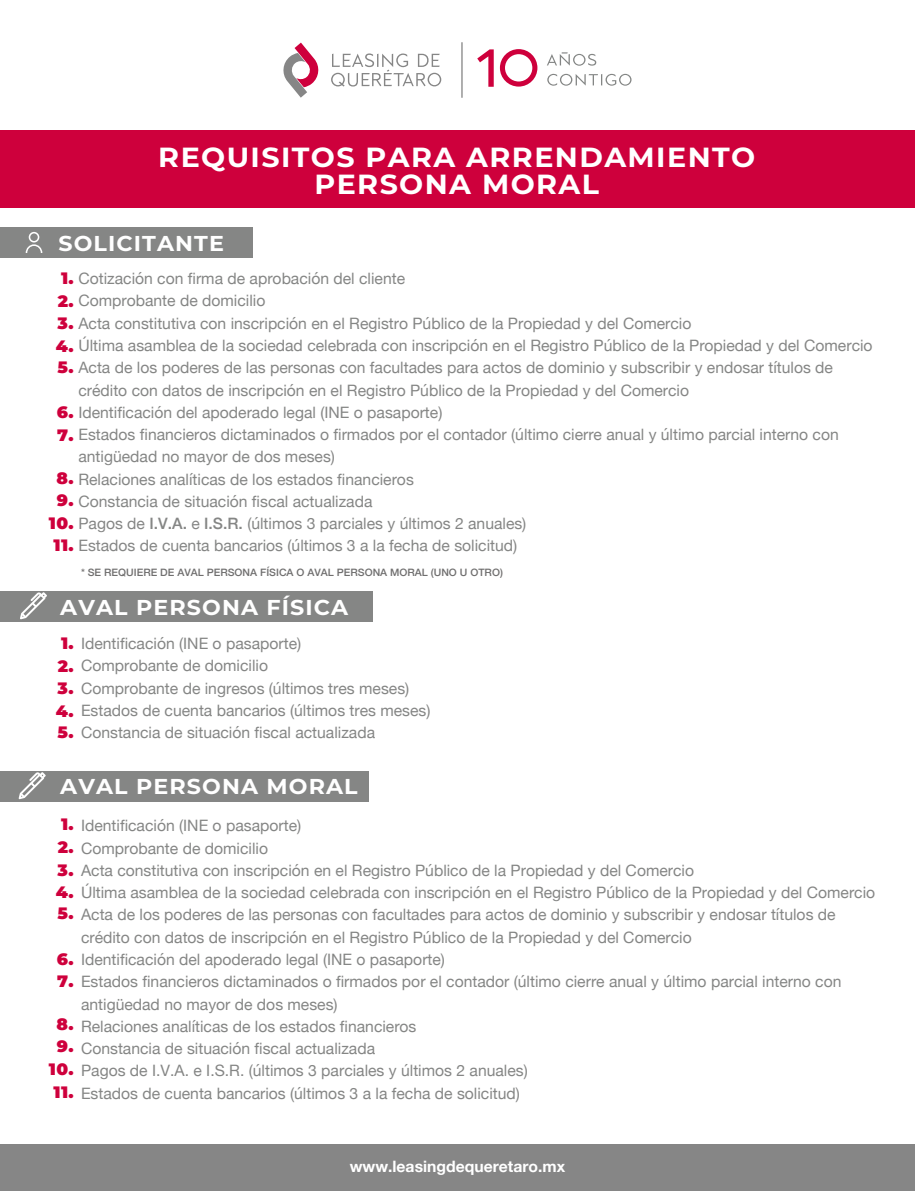
<style>
.page{position:relative;width:915px;height:1191px;background:#fff}
.page>*{position:absolute;margin:0;border:0;box-sizing:border-box;transform-origin:0 0}
.t1{font:700 27.6px/27px "Montserrat";letter-spacing:.05em;color:#fff;text-align:center}
.t2{font:700 21.45px "Montserrat";letter-spacing:.05em;color:#fff}
.t3{font:900 16.5px "Montserrat";color:#ce003c}
.t4{font:15.75px/22.2px "Helvetica Neue";color:#858685}
.t5{font:700 15.75px "Helvetica Neue";color:#fff}
.t6{font:500 10.2px "Helvetica Neue";color:#706f6f}
.s1{font-family:"Montserrat";font-weight:900;font-size:16.5px;color:#ce003c}
.s2{font-weight:500}
</style>
<div class="page">
<div style="left:0;top:771px;width:369px;height:30px;background:#858685"></div>
<div style="left:0;top:591px;width:372px;height:30px;background:#858685"></div>
<div style="left:0;top:227px;width:252px;height:30px;background:#858685"></div>
<div style="left:0;top:1144px;width:914px;height:47px;background:#868686"></div>
<svg style="left:283px;top:43px;width:36px;height:55px"></svg>
<svg style="left:331px;top:53px;width:110px;height:34px"></svg>
<svg style="left:477px;top:49px;width:16px;height:38px"></svg>
<svg style="left:499px;top:49px;width:38px;height:38px"></svg>
<svg style="left:547px;top:52px;width:49px;height:14px"></svg>
<svg style="left:547px;top:74px;width:84px;height:12px"></svg>
<svg style="left:461px;top:42px;width:1px;height:56px"></svg>
<div style="left:0;top:130px;width:914px;height:78px;background:#ce003c"></div>
<svg style="left:26px;top:232px;width:16px;height:21px"></svg>
<svg style="left:20px;top:592px;width:27px;height:27px"></svg>
<svg style="left:19px;top:772px;width:27px;height:27px"></svg>
<h1 class="t1" style="left:158px;top:142px;width:598px">REQUISITOS PARA ARRENDAMIENTO<br>PERSONA MORAL</h1>
<h2 class="t2" style="left:58px;top:228px;width:167px">SOLICITANTE</h2>
<p class="t4" style="left:61px;top:268px;width:345px"><span class="s1">1.</span> Cotización con firma de aprobación del cliente</p>
<p class="t4" style="left:58px;top:291px;width:209px"><span class="s1">2.</span> Comprobante de domicilio</p>
<p class="t4" style="left:58px;top:313px;width:635px"><span class="s1">3.</span> Acta constitutiva con inscripción en el Registro Público de la Propiedad y del Comercio</p>
<p class="t4" style="left:56px;top:335px;width:817px"><span class="s1">4.</span> Última asamblea de la sociedad celebrada con inscripción en el Registro Público de la Propiedad y del Comercio</p>
<p class="t4" style="left:78px;top:357px;width:755px;text-indent:-21px"><span class="s1">5.</span> Acta de los poderes de las personas con facultades para actos de dominio y subscribir y endosar títulos de crédito con datos de inscripción en el Registro Público de la Propiedad y del Comercio</p>
<p class="t4" style="left:57px;top:402px;width:387px"><span class="s1">6.</span> Identificación del apoderado legal (INE o pasaporte)</p>
<p class="t4" style="left:78px;top:424px;width:761px;text-indent:-21px"><span class="s1">7.</span> Estados financieros dictaminados o firmados por el contador (último cierre anual y último parcial interno con antigüedad no mayor de dos meses)</p>
<p class="t4" style="left:57px;top:469px;width:358px"><span class="s1">8.</span> Relaciones analíticas de los estados financieros</p>
<p class="t4" style="left:57px;top:491px;width:317px"><span class="s1">9.</span> Constancia de situación fiscal actualizada</p>
<p class="t4" style="left:49px;top:513px;width:479px"><span class="s1">10.</span> Pagos de <span class="s2">I.V.A.</span> e <span class="s2">I.S.R.</span> (últimos 3 parciales y últimos 2 anuales)</p>
<p class="t4" style="left:53px;top:535px;width:465px"><span class="s1">11.</span> Estados de cuenta bancarios (últimos 3 a la fecha de solicitud)</p>
<p class="t6" style="left:81px;top:564px;width:423px">* SE REQUIERE DE AVAL PERSONA FÍSICA O AVAL PERSONA MORAL (UNO U OTRO)</p>
<h2 class="t2" style="left:60px;top:591px;width:289px">AVAL PERSONA FÍSICA</h2>
<p class="t4" style="left:61px;top:633px;width:241px"><span class="s1">1.</span> Identificación (INE o pasaporte)</p>
<p class="t4" style="left:58px;top:655px;width:212px"><span class="s1">2.</span> Comprobante de domicilio</p>
<p class="t4" style="left:58px;top:678px;width:353px"><span class="s1">3.</span> Comprobante de ingresos (últimos tres meses)</p>
<p class="t4" style="left:56px;top:700px;width:376px"><span class="s1">4.</span> Estados de cuenta bancarios (últimos tres meses)</p>
<p class="t4" style="left:58px;top:722px;width:319px"><span class="s1">5.</span> Constancia de situación fiscal actualizada</p>
<h2 class="t2" style="left:60px;top:771px;width:299px">AVAL PERSONA MORAL</h2>
<p class="t4" style="left:61px;top:815px;width:241px"><span class="s1">1.</span> Identificación (INE o pasaporte)</p>
<p class="t4" style="left:58px;top:837px;width:212px"><span class="s1">2.</span> Comprobante de domicilio</p>
<p class="t4" style="left:58px;top:860px;width:637px"><span class="s1">3.</span> Acta constitutiva con inscripción en el Registro Público de la Propiedad y del Comercio</p>
<p class="t4" style="left:56px;top:882px;width:820px"><span class="s1">4.</span> Última asamblea de la sociedad celebrada con inscripción en el Registro Público de la Propiedad y del Comercio</p>
<p class="t4" style="left:58px;top:904px;width:779px"><span class="s1">5.</span> Acta de los poderes de las personas con facultades para actos de dominio y subscribir y endosar títulos de</p>
<p class="t4" style="left:81px;top:927px;width:612px">crédito con datos de inscripción en el Registro Público de la Propiedad y del Comercio</p>
<p class="t4" style="left:57px;top:949px;width:389px"><span class="s1">6.</span> Identificación del apoderado legal (INE o pasaporte)</p>
<p class="t4" style="left:57px;top:971px;width:785px"><span class="s1">7.</span> Estados financieros dictaminados o firmados por el contador (último cierre anual y último parcial interno con</p>
<p class="t4" style="left:57px;top:1016px;width:361px"><span class="s1">8.</span> Relaciones analíticas de los estados financieros</p>
<p class="t3" style="left:57px;top:1034px;width:18px">9.</p>
<p class="t4" style="left:49px;top:1060px;width:480px"><span class="s1">10.</span> Pagos de I.V.A. e I.S.R. (últimos 3 parciales y últimos 2 anuales)</p>
<p class="t4" style="left:53px;top:1082px;width:468px"><span class="s1">11.</span> Estados de cuenta bancarios (últimos 3 a la fecha de solicitud)</p>
<p class="t4" style="left:81px;top:993px;width:258px">antigüedad no mayor de dos meses)</p>
<p class="t4" style="left:81px;top:1038px;width:295px">Constancia de situación fiscal actualizada</p>
<p class="t5" style="left:349px;top:1153px;width:217px">www.leasingdequeretaro.mx</p>
</div>
